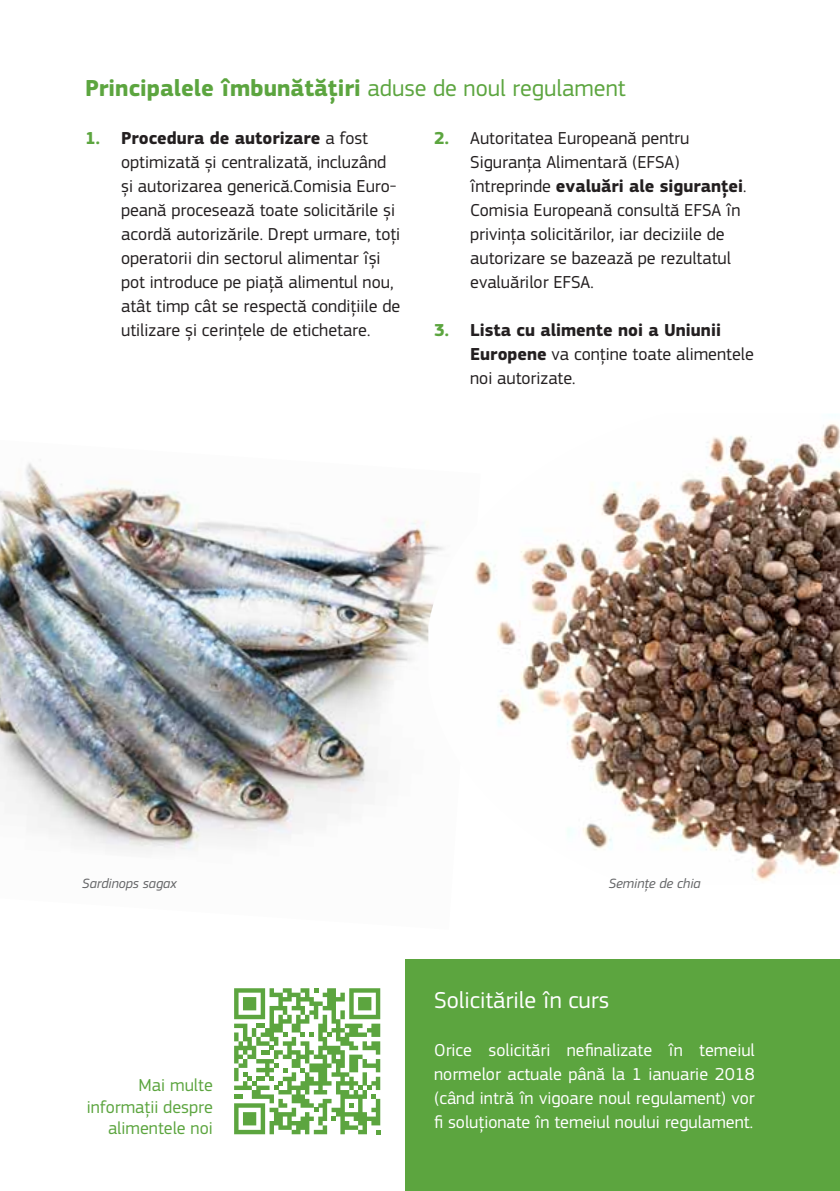
<style>
.page{position:relative;width:840px;height:1191px;background:#fff}
.page>*{position:absolute;margin:0;border:0;box-sizing:border-box;transform-origin:0 0}
.t1{font:700 24px "EC Square Sans Pro";color:#5ca53f}
.t2{font:24px "EC Square Sans Pro";color:#fff}
.t3{font:18px/24px "EC Square Sans Pro";color:#231f20}
.t4{font:18px/24px "EC Square Sans Pro";color:#fff;text-align:justify}
.t5{font:18px/21.6px "EC Square Sans Pro";color:#5ca53f;text-align:right}
.t6{font:italic 14px "EC Square Sans Pro";color:#636466}
.s1{font-weight:400}
.s2{font-weight:700;color:#5ca53f}
.s3{font-weight:700}
</style>
<div class="page">
<img style="left:0;top:463px;width:428px;height:389px">
<img style="left:428px;top:424px;width:411px;height:457px">
<div style="left:405px;top:959px;width:434px;height:232px;background:#5ca53f"></div>
<svg style="left:234px;top:988px;width:146px;height:146px"></svg>
<h1 class="t1" style="left:85px;top:74px;width:541px">Principalele îmbunătățiri <span class="s1">aduse de noul regulament</span></h1>
<p class="t3" style="left:470px;top:126px;width:278px;text-indent:-36px"><span class="s2">2.</span> Autoritatea Europeană pentru Siguranța Alimentară (EFSA) întreprinde <span class="s3">evaluări ale siguranței</span>.<br>Comisia Europeană consultă EFSA în privința solicitărilor, iar deciziile de autorizare se bazează pe rezultatul evaluărilor EFSA.</p>
<p class="t3" style="left:470px;top:318px;width:285px;text-indent:-36px"><span class="s2">3.</span> <span class="s3">Lista cu alimente noi a Uniunii<br>Europene</span> va conține toate alimentele noi autorizate.</p>
<p class="t3" style="left:121px;top:126px;width:280px;text-indent:-36px"><span class="s2">1.</span> <span class="s3">Procedura de autorizare</span> a fost optimizată și centralizată, incluzând și autorizarea generică.Comisia Euro&shy;peană procesează toate solicitările și acordă autorizările. Drept urmare, toți operatorii din sectorul alimentar își pot introduce pe piață alimentul nou, atât timp cât se respectă condițiile de utilizare și cerințele de etichetare.</p>
<p class="t6" style="left:82px;top:875px;width:96px">Sardinops sagax</p>
<p class="t6" style="left:608px;top:875px;width:93px">Semințe de chia</p>
<p class="t5" style="left:87px;top:1074px;width:127px">Mai multe informații despre alimentele noi</p>
<h1 class="t2" style="left:434px;top:986px;width:176px">Solicitările în curs</h1>
<p class="t4" style="left:434px;top:1038px;width:322px">Orice solicitări nefinalizate în temeiul normelor actuale până la 1 ianuarie 2018 (când intră în vigoare noul regulament) vor fi soluționate în temeiul noului regulament.</p>
</div>
